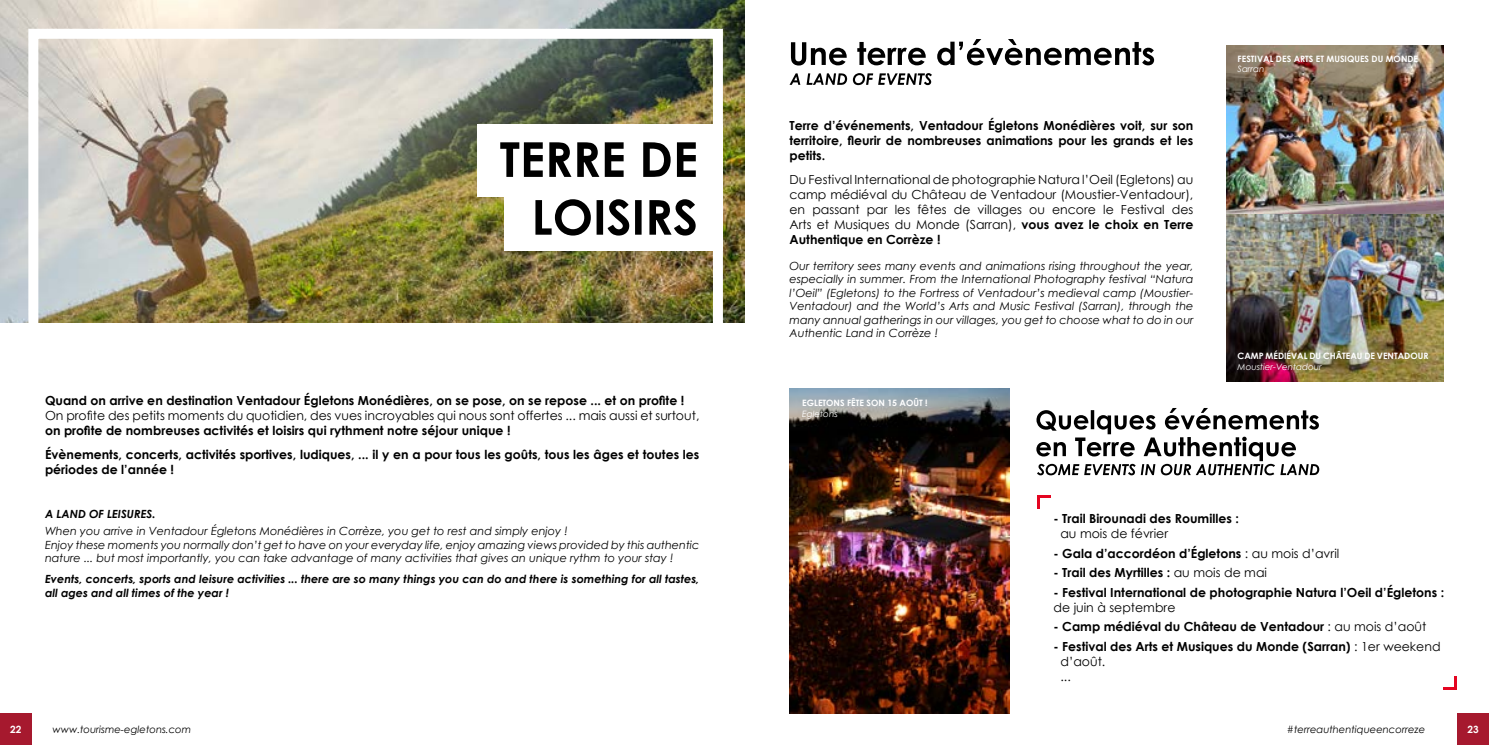
<style>
.page{position:relative;width:1489px;height:745px;background:#fff}
.page>*{position:absolute;margin:0;border:0;box-sizing:border-box;transform-origin:0 0}
.t1{font:700 12.5px/15px "Century Gothic";color:#000}
.t2{font:12.5px/15px "Century Gothic";color:#000;text-align:justify}
.t3{font:italic 11.25px/13.5px "Century Gothic";color:#000}
.t4{font:italic 700 11.25px/13.5px "Century Gothic";color:#000}
.t5{font:italic 10px "Century Gothic";color:#000}
.t6{font:700 10px "Century Gothic";color:#fff}
.t7{font:700 8.75px "Century Gothic";color:#fff}
.t8{font:italic 8.75px "Century Gothic";color:#fff}
.s1{font-weight:700}
.s2{font-weight:400}
</style>
<div class="page">
<div style="left:0;top:713px;width:32px;height:31px;background:#a6192e"></div>
<div style="left:1457px;top:713px;width:31px;height:31px;background:#a6192e"></div>
<img style="left:0;top:0;width:744px;height:322px">
<div style="left:477px;top:124px;width:245px;height:72px;background:#fff"></div>
<div style="left:504px;top:180px;width:218px;height:70px;background:#fff"></div>
<svg style="left:535px;top:199px;width:160px;height:36px"></svg>
<svg style="left:500px;top:142px;width:195px;height:35px"></svg>
<svg style="left:791px;top:39px;width:362px;height:26px"></svg>
<img style="left:789px;top:388px;width:220px;height:325px">
<img style="left:1226px;top:45px;width:217px;height:336px">
<svg style="left:789px;top:73px;width:142px;height:12px"></svg>
<hr style="left:1036px;top:494px;width:3px;height:14px;background:#e40521">
<hr style="left:1036px;top:494px;width:14px;height:3px;background:#e40521">
<svg style="left:1443px;top:676px;width:13px;height:13px"></svg>
<svg style="left:1036px;top:408px;width:283px;height:67px"></svg>
<p class="t1" style="left:45px;top:392px;width:640px">Quand on arrive en destination Ventadour Égletons Monédières, on se pose, on se repose ... et on profite !</p>
<p class="t2" style="left:45px;top:407px;width:656px">On profite des petits moments du quotidien, des vues incroyables qui nous sont offertes ... mais aussi et surtout,</p>
<p class="t1" style="left:45px;top:417px;width:656px;line-height:24px">on profite de nombreuses activités et loisirs qui rythment notre séjour unique !<br>Évènements, concerts, activités sportives, ludiques, ... il y en a pour tous les goûts, tous les âges et toutes les</p>
<p class="t1" style="left:45px;top:461px;width:131px">périodes de l’année !</p>
<p class="t4" style="left:45px;top:506px;width:112px">A LAND OF LEISURES.</p>
<p class="t3" style="left:45px;top:524px;width:656px">When you arrive in Ventadour Égletons Monédières in Corrèze, you get to rest and simply enjoy !<br>Enjoy these moments you normally don’t get to have on your everyday life, enjoy amazing views provided by this authentic nature ... but most importantly, you can take advantage of many activities that gives an unique rythm to your stay !</p>
<p class="t4" style="left:45px;top:571px;width:656px">Events, concerts, sports and leisure activities ... there are so many things you can do and there is something for all tastes, all ages and all times of the year !</p>
<p class="t1" style="left:789px;top:117px;width:405px;text-align:justify">Terre d’événements, Ventadour Égletons Monédières voit, sur son territoire, fleurir de nombreuses animations pour les grands et les petits.</p>
<p class="t2" style="left:789px;top:172px;width:405px">Du Festival International de photographie Natura l’Oeil (Egletons) au camp médiéval du Château de Ventadour (Moustier-Ventadour), en passant par les fêtes de villages ou encore le Festival des Arts et Musiques du Monde (Sarran), <span class="s1">vous avez le choix en Terre Authentique en Corrèze !</span></p>
<p class="t3" style="left:789px;top:258px;width:405px;text-align:justify">Our territory sees many events and animations rising throughout the year, especially in summer. From the International Photography festival “Natura l’Oeil” (Egletons) to the Fortress of Ventadour’s medieval camp (Moustier-Ventadour) and the World’s Arts and Music Festival (Sarran), through the many annual gatherings in our villages, you get to choose what to do in our Authentic Land in Corrèze !</p>
<p class="t7" style="left:802px;top:396px;width:127px">EGLETONS FÊTE SON 15 AOÛT !</p>
<p class="t8" style="left:802px;top:407px;width:37px">Egletons</p>
<p class="t7" style="left:1237px;top:52px;width:182px">FESTIVAL DES ARTS ET MUSIQUES DU MONDE</p>
<p class="t8" style="left:1237px;top:63px;width:28px">Sarran</p>
<p class="t7" style="left:1237px;top:349px;width:192px">CAMP MÉDIÉVAL DU CHÂTEAU DE VENTADOUR</p>
<p class="t8" style="left:1237px;top:360px;width:86px">Moustier-Ventadour</p>
<p class="t1" style="left:1053px;top:510px;width:187px">- Trail Birounadi des Roumilles :</p>
<p class="t2" style="left:1060px;top:525px;width:109px">au mois de février</p>
<p class="t1" style="left:1053px;top:544px;width:287px">- Gala d’accordéon d’Égletons <span class="s2">: au mois d’avril</span></p>
<p class="t1" style="left:1053px;top:564px;width:215px">- Trail des Myrtilles : <span class="s2">au mois de mai</span></p>
<p class="t1" style="left:1053px;top:583px;width:392px">- Festival International de photographie Natura l’Oeil d’Égletons :</p>
<p class="t2" style="left:1053px;top:599px;width:123px">de juin à septembre</p>
<p class="t1" style="left:1053px;top:618px;width:374px">- Camp médiéval du Château de Ventadour <span class="s2">: au mois d’août</span></p>
<p class="t1" style="left:1060px;top:637px;width:381px;text-indent:-7px">- Festival des Arts et Musiques du Monde (Sarran) <span class="s2">: 1er weekend d’août.<br>...</span></p>
<p class="t6" style="left:10px;top:721px;width:13px">22</p>
<p class="t5" style="left:52px;top:721px;width:140px">www.tourisme-egletons.com</p>
<p class="t5" style="left:1286px;top:721px;width:140px">#terreauthentiqueencorreze</p>
<p class="t6" style="left:1467px;top:721px;width:13px">23</p>
</div>
